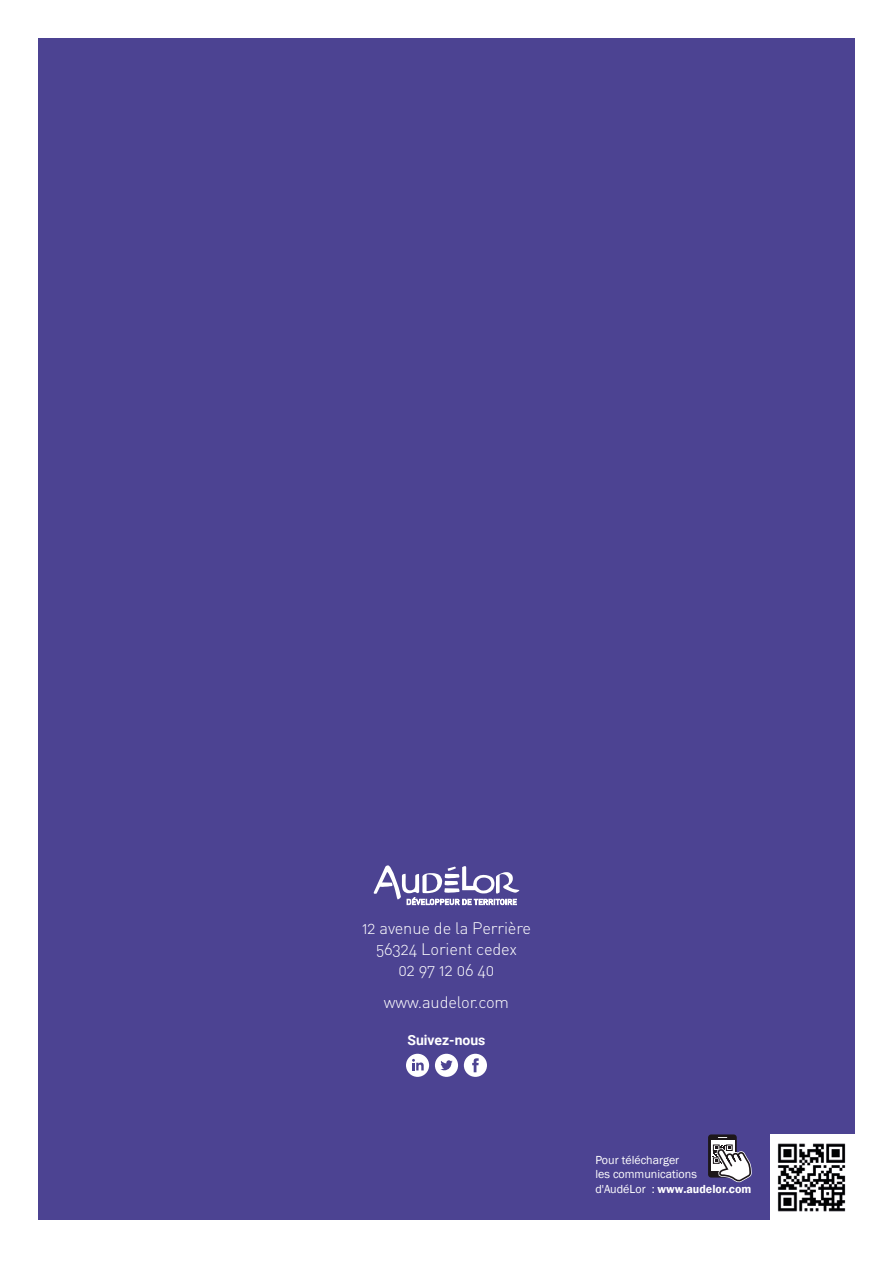
<style>
.page{position:relative;width:893px;height:1263px;background:#fff}
.page>*{position:absolute;margin:0;border:0;box-sizing:border-box;transform-origin:0 0}
.t1{font:16.5px "DIN Light Alternate";letter-spacing:-.01em;color:#fff}
.t2{font:300 16.5px "DIN Pro";letter-spacing:-.01em;color:#fff}
.t3{font:700 13.95px "Roboto";color:#fff}
.t4{font:12px/14.4px "Franklin Gothic";color:#fff}
.s1{font-weight:600}
</style>
<div class="page">
<div style="left:38px;top:38px;width:816px;height:1181px;background:#4c4392"></div>
<svg style="left:373px;top:865px;width:147px;height:40px"></svg>
<img style="left:770px;top:1135px;width:84px;height:84px">
<div style="left:708px;top:1134px;width:29px;height:43px;background:#1d171a;border-radius:3px"></div>
<svg style="left:711px;top:1140px;width:23px;height:31px"></svg>
<svg style="left:713px;top:1144px;width:39px;height:39px"></svg>
<div style="left:406px;top:1054px;width:23px;height:23px;background:#fff;border-radius:12px"></div>
<svg style="left:412px;top:1059px;width:12px;height:11px"></svg>
<div style="left:435px;top:1054px;width:23px;height:23px;background:#fff;border-radius:12px"></div>
<svg style="left:440px;top:1060px;width:13px;height:10px"></svg>
<div style="left:464px;top:1054px;width:23px;height:23px;background:#fff;border-radius:12px"></div>
<svg style="left:472px;top:1058px;width:7px;height:14px"></svg>
<h1 class="t1" style="left:362px;top:917px;width:170px">12 avenue de la Perrière</h1>
<h1 class="t1" style="left:399px;top:960px;width:97px">02 97 12 06 40</h1>
<h1 class="t2" style="left:384px;top:991px;width:127px">www.audelor.com</h1>
<p class="t3" style="left:407px;top:1030px;width:80px">Suivez-nous</p>
<h1 class="t1" style="left:376px;top:939px;width:142px">56324 Lorient cedex</h1>
<p class="t4" style="left:595px;top:1153px;width:157px">Pour télécharger<br>les communications<br>d'AudéLor : <span class="s1">www.audelor.com</span></p>
</div>
